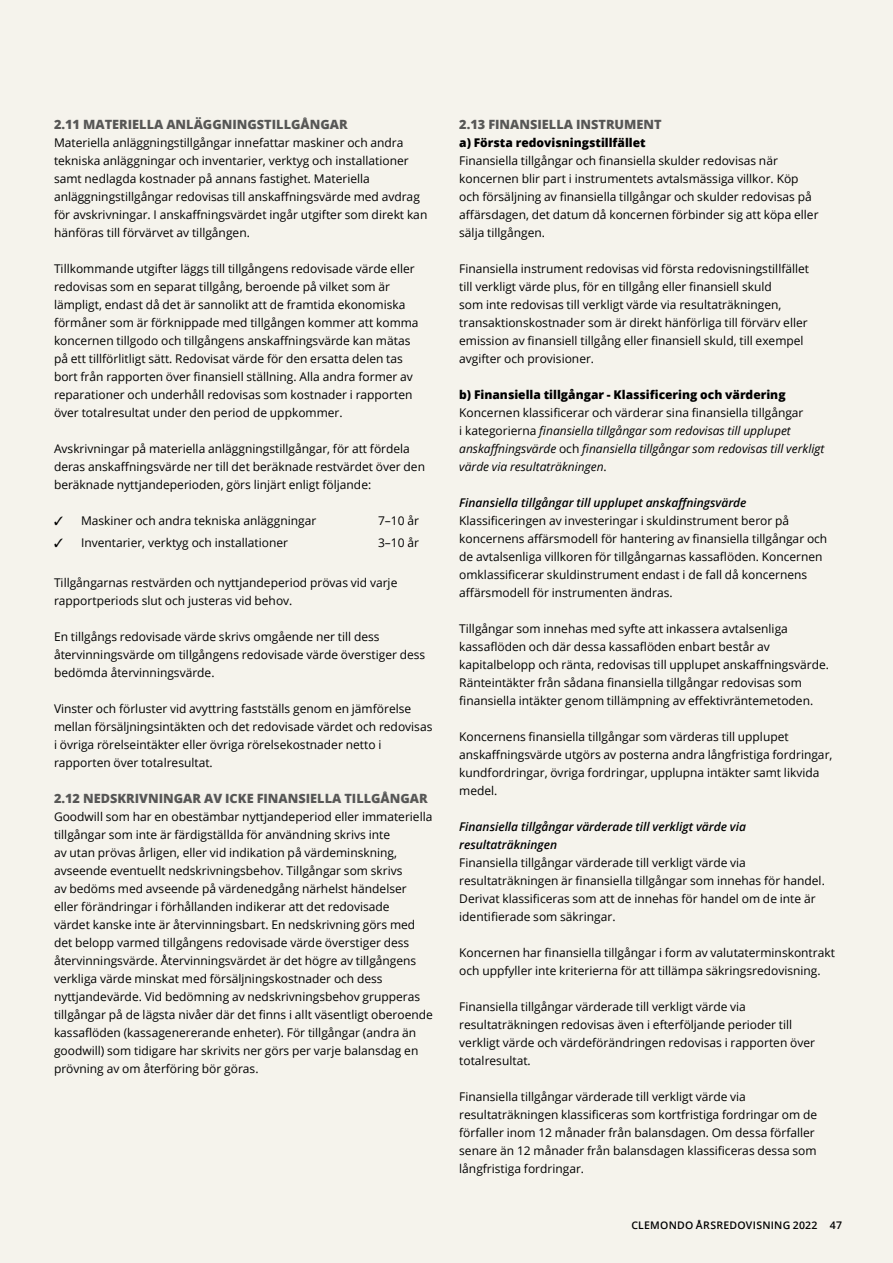
<style>
.page{position:relative;width:893px;height:1263px;background:#f5f3ec}
.page>*{position:absolute;margin:0;border:0;box-sizing:border-box;transform-origin:0 0}
.t1{font:800 12.75px "Open Sans";color:#575756}
.t2{font:12px/18px "Open Sans";color:#000}
.t3{font:italic 12px/18px "Open Sans";color:#000}
.t4{font:italic 600 12px/18px "Open Sans";color:#000}
.t5{font:800 12px "Open Sans";color:#000}
.t6{font:600 10.5px "Open Sans";letter-spacing:.025em;color:#000}
.s1{font-style:normal}
</style>
<div class="page">
<p class="t1" style="left:54px;top:114px;width:295px">2.11 MATERIELLA ANLÄGGNINGSTILLGÅNGAR</p>
<p class="t2" style="left:54px;top:133px;width:375px">Materiella anläggningstillgångar innefattar maskiner och andra tekniska anläggningar och inventarier, verktyg och installationer samt nedlagda kostnader på annans fastighet. Materiella anläggningstillgångar redovisas till anskaffningsvärde med avdrag för avskrivningar. I anskaffningsvärdet ingår utgifter som direkt kan hänföras till förvärvet av tillgången.</p>
<p class="t2" style="left:54px;top:259px;width:366px">Tillkommande utgifter läggs till tillgångens redovisade värde eller redovisas som en separat tillgång, beroende på vilket som är lämpligt, endast då det är sannolikt att de framtida ekonomiska förmåner som är förknippade med tillgången kommer att komma koncernen tillgodo och tillgångens anskaffningsvärde kan mätas på ett tillförlitligt sätt. Redovisat värde för den ersatta delen tas bort från rapporten över finansiell ställning. Alla andra former av reparationer och underhåll redovisas som kostnader i rapporten över totalresultat under den period de uppkommer.</p>
<p class="t2" style="left:54px;top:439px;width:373px">Avskrivningar på materiella anläggningstillgångar, för att fördela deras anskaffningsvärde ner till det beräknade restvärdet över den beräknade nyttjandeperioden, görs linjärt enligt följande:</p>
<p class="t2" style="left:54px;top:511px;width:264px">✓ Maskiner och andra tekniska anläggningar</p>
<p class="t2" style="left:378px;top:511px;width:42px">7–10 år</p>
<p class="t2" style="left:54px;top:533px;width:236px">✓ Inventarier, verktyg och installationer</p>
<p class="t2" style="left:378px;top:533px;width:42px">3–10 år</p>
<p class="t2" style="left:54px;top:574px;width:345px">Tillgångarnas restvärden och nyttjandeperiod prövas vid varje rapportperiods slut och justeras vid behov.</p>
<p class="t2" style="left:54px;top:628px;width:373px">En tillgångs redovisade värde skrivs omgående ner till dess återvinningsvärde om tillgångens redovisade värde överstiger dess bedömda återvinningsvärde.</p>
<p class="t2" style="left:54px;top:700px;width:380px">Vinster och förluster vid avyttring fastställs genom en jämförelse mellan försäljningsintäkten och det redovisade värdet och redovisas i övriga rörelseintäkter eller övriga rörelsekostnader netto i rapporten över totalresultat.</p>
<p class="t1" style="left:54px;top:789px;width:375px">2.12 NEDSKRIVNINGAR AV ICKE FINANSIELLA TILLGÅNGAR</p>
<p class="t2" style="left:54px;top:808px;width:380px">Goodwill som har en obestämbar nyttjandeperiod eller immateriella tillgångar som inte är färdigställda för användning skrivs inte<br>av utan prövas årligen, eller vid indikation på värdeminskning, avseende eventuellt nedskrivningsbehov. Tillgångar som skrivs<br>av bedöms med avseende på värdenedgång närhelst händelser eller förändringar i förhållanden indikerar att det redovisade<br>värdet kanske inte är återvinningsbart. En nedskrivning görs med det belopp varmed tillgångens redovisade värde överstiger dess återvinningsvärde. Återvinningsvärdet är det högre av tillgångens verkliga värde minskat med försäljningskostnader och dess nyttjandevärde. Vid bedömning av nedskrivningsbehov grupperas tillgångar på de lägsta nivåer där det finns i allt väsentligt oberoende kassaflöden (kassagenererande enheter). För tillgångar (andra än goodwill) som tidigare har skrivits ner görs per varje balansdag en prövning av om återföring bör göras.</p>
<p class="t1" style="left:459px;top:114px;width:204px">2.13 FINANSIELLA INSTRUMENT</p>
<p class="t5" style="left:459px;top:133px;width:188px">a) Första redovisningstillfället</p>
<p class="t2" style="left:459px;top:151px;width:361px">Finansiella tillgångar och finansiella skulder redovisas när koncernen blir part i instrumentets avtalsmässiga villkor. Köp och försäljning av finansiella tillgångar och skulder redovisas på affärsdagen, det datum då koncernen förbinder sig att köpa eller sälja tillgången.</p>
<p class="t2" style="left:459px;top:259px;width:351px">Finansiella instrument redovisas vid första redovisningstillfället till verkligt värde plus, för en tillgång eller finansiell skuld<br>som inte redovisas till verkligt värde via resultaträkningen, transaktionskostnader som är direkt hänförliga till förvärv eller emission av finansiell tillgång eller finansiell skuld, till exempel avgifter och provisioner.</p>
<p class="t5" style="left:459px;top:385px;width:328px">b) Finansiella tillgångar - Klassificering och värdering</p>
<p class="t3" style="left:459px;top:403px;width:367px"><span class="s1">Koncernen klassificerar och värderar sina finansiella tillgångar<br>i kategorierna</span> finansiella tillgångar som redovisas till upplupet anskaffningsvärde <span class="s1">och</span> finansiella tillgångar som redovisas till verkligt värde via resultaträkningen<span class="s1">.</span></p>
<p class="t4" style="left:459px;top:493px;width:289px">Finansiella tillgångar till upplupet anskaffningsvärde</p>
<p class="t2" style="left:459px;top:511px;width:370px">Klassificeringen av investeringar i skuldinstrument beror på koncernens affärsmodell för hantering av finansiella tillgångar och de avtalsenliga villkoren för tillgångarnas kassaflöden. Koncernen omklassificerar skuldinstrument endast i de fall då koncernens affärsmodell för instrumenten ändras.</p>
<p class="t2" style="left:459px;top:619px;width:371px">Tillgångar som innehas med syfte att inkassera avtalsenliga kassaflöden och där dessa kassaflöden enbart består av kapitalbelopp och ränta, redovisas till upplupet anskaffningsvärde.<br>Ränteintäkter från sådana finansiella tillgångar redovisas som finansiella intäkter genom tillämpning av effektivräntemetoden.</p>
<p class="t2" style="left:459px;top:727px;width:375px">Koncernens finansiella tillgångar som värderas till upplupet anskaffningsvärde utgörs av posterna andra långfristiga fordringar, kundfordringar, övriga fordringar, upplupna intäkter samt likvida medel.</p>
<p class="t4" style="left:459px;top:817px;width:288px">Finansiella tillgångar värderade till verkligt värde via resultaträkningen</p>
<p class="t2" style="left:459px;top:853px;width:367px">Finansiella tillgångar värderade till verkligt värde via resultaträkningen är finansiella tillgångar som innehas för handel.<br>Derivat klassificeras som att de innehas för handel om de inte är identifierade som säkringar.</p>
<p class="t2" style="left:459px;top:943px;width:377px">Koncernen har finansiella tillgångar i form av valutaterminskontrakt och uppfyller inte kriterierna för att tillämpa säkringsredovisning.</p>
<p class="t2" style="left:459px;top:997px;width:357px">Finansiella tillgångar värderade till verkligt värde via resultaträkningen redovisas även i efterföljande perioder till verkligt värde och värdeförändringen redovisas i rapporten över totalresultat.</p>
<p class="t2" style="left:459px;top:1087px;width:359px">Finansiella tillgångar värderade till verkligt värde via resultaträkningen klassificeras som kortfristiga fordringar om de förfaller inom 12 månader från balansdagen. Om dessa förfaller senare än 12 månader från balansdagen klassificeras dessa som långfristiga fordringar.</p>
<p class="t6" style="left:631px;top:1218px;width:212px">CLEMONDO ÅRSREDOVISNING 2022 47</p>
</div>
